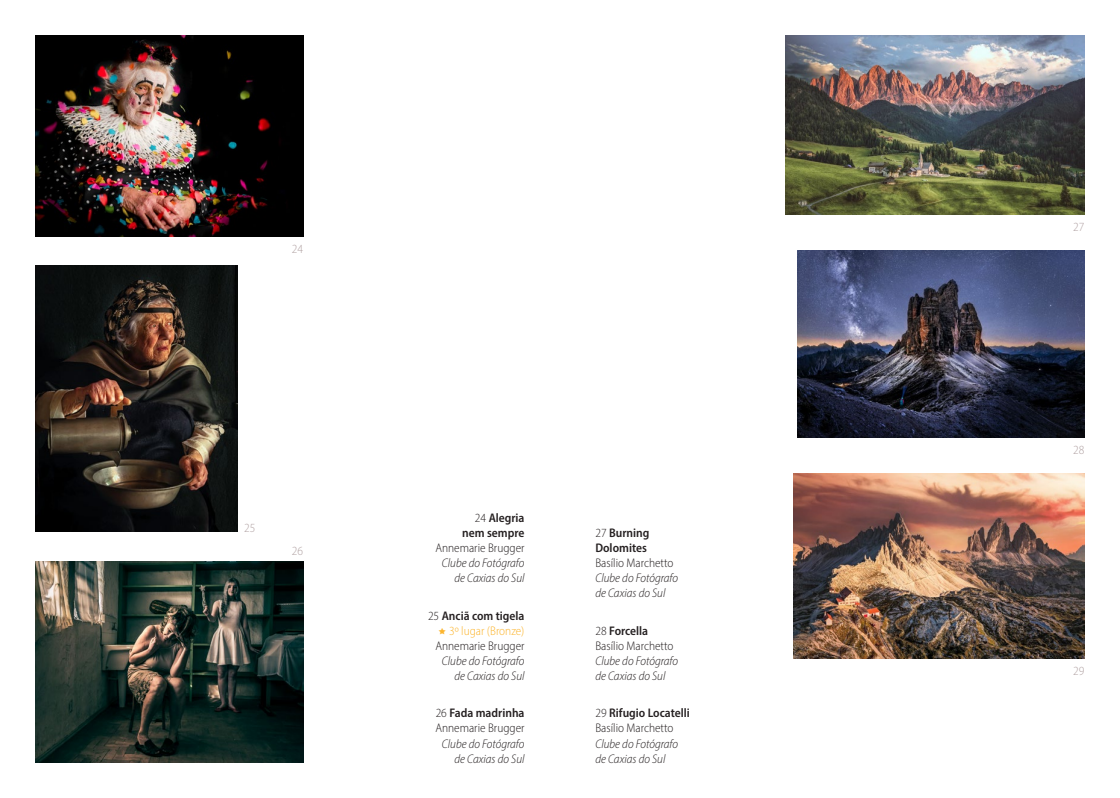
<style>
.page{position:relative;width:1120px;height:798px;background:#fff}
.page>*{position:absolute;margin:0;border:0;box-sizing:border-box;transform-origin:0 0}
.t1{font:italic 300 semi-condensed 12.5px/15px "Myriad Pro";color:#252021}
.t2{font:300 semi-condensed 12.5px/15px "Myriad Pro";color:#252021}
.t3{font:600 semi-condensed 12.5px/15px "Myriad Pro";color:#252021}
.t4{font:300 semi-condensed 12.5px/15px "Myriad Pro";color:#fcb52e;text-align:right}
.t5{font:300 semi-condensed 12.5px "Myriad Pro";color:#b1a2a3}
.s1{font-weight:300}
.s2{color:#252021}
.s3{font-weight:600;color:#252021}
.s4{font-weight:600}
</style>
<div class="page">
<img style="left:35px;top:35px;width:268px;height:201px">
<img style="left:35px;top:266px;width:202px;height:265px">
<img style="left:35px;top:561px;width:268px;height:201px">
<img style="left:785px;top:35px;width:299px;height:180px">
<img style="left:797px;top:250px;width:287px;height:188px">
<img style="left:794px;top:473px;width:290px;height:185px">
<p class="t5" style="left:292px;top:241px;width:13px">24</p>
<p class="t5" style="left:244px;top:520px;width:13px">25</p>
<p class="t5" style="left:292px;top:542px;width:13px">26</p>
<p class="t3" style="left:462px;top:510px;width:64px;text-align:right"><span class="s1">24</span> Alegria nem sempre</p>
<p class="t2" style="left:435px;top:540px;width:91px">Annemarie Brugger</p>
<p class="t1" style="left:442px;top:555px;width:84px;text-align:right">Clube do Fotógrafo de Caxias do Sul</p>
<p class="t4" style="left:428px;top:608px;width:98px"><span class="s2">25</span> <span class="s3">Anciã com tigela<br></span>3º lugar (Bronze)</p>
<p class="t2" style="left:435px;top:638px;width:91px">Annemarie Brugger</p>
<p class="t1" style="left:442px;top:653px;width:84px;text-align:right">Clube do Fotógrafo de Caxias do Sul</p>
<p class="t2" style="left:435px;top:705px;width:91px">26 <span class="s4">Fada madrinha<br></span>Annemarie Brugger</p>
<p class="t1" style="left:442px;top:735px;width:84px;text-align:right">Clube do Fotógrafo de Caxias do Sul</p>
<p class="t3" style="left:595px;top:525px;width:56px"><span class="s1">27</span> Burning<br>Dolomites</p>
<p class="t2" style="left:595px;top:555px;width:80px">Basílio Marchetto</p>
<p class="t1" style="left:595px;top:570px;width:84px">Clube do Fotógrafo de Caxias do Sul</p>
<p class="t2" style="left:595px;top:623px;width:80px">28 <span class="s4">Forcella<br></span>Basílio Marchetto</p>
<p class="t1" style="left:595px;top:653px;width:84px">Clube do Fotógrafo de Caxias do Sul</p>
<p class="t2" style="left:595px;top:705px;width:96px">29 <span class="s4">Rifugio Locatelli<br></span>Basílio Marchetto</p>
<p class="t1" style="left:595px;top:735px;width:84px">Clube do Fotógrafo de Caxias do Sul</p>
<p class="t5" style="left:1073px;top:220px;width:13px">27</p>
<p class="t5" style="left:1073px;top:442px;width:13px">28</p>
<p class="t5" style="left:1073px;top:663px;width:13px">29</p>
</div>
